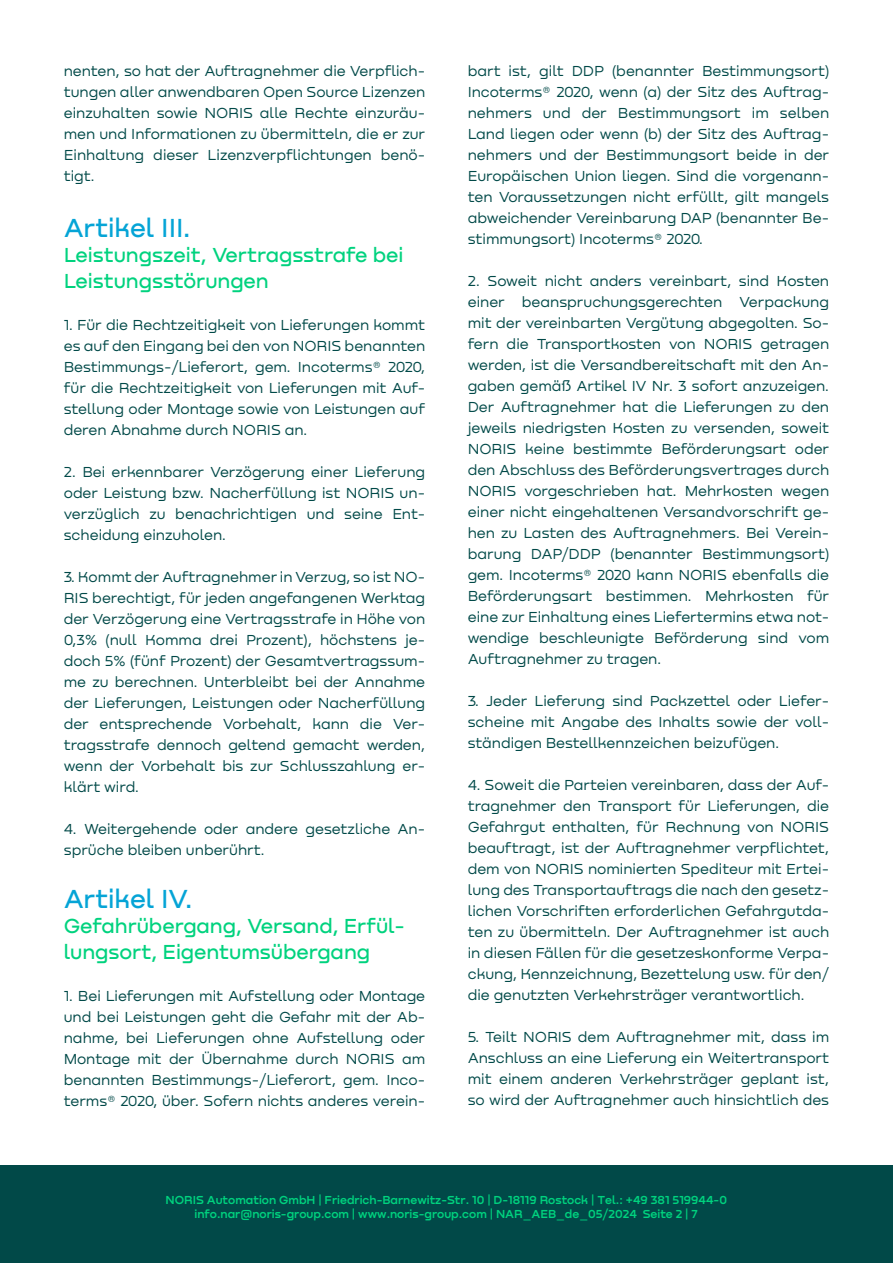
<style>
.page{position:relative;width:893px;height:1263px;background:#fff}
.page>*{position:absolute;margin:0;border:0;box-sizing:border-box;transform-origin:0 0}
.t1{font:500 27px "Nekst";color:#05a4d6}
.t2{font:500 21px/25.2px "Nekst";letter-spacing:-.005em;color:#00d27e}
.t3{font:15px/21px "Nekst";letter-spacing:-.005em;color:#014948;text-align:justify}
.t4{font:600 12px/14.4px "Nekst";color:#00d27e;text-align:center}
</style>
<div class="page">
<div style="left:0;top:1165px;width:893px;height:98px;background:#014948"></div>
<p class="t3" style="left:64px;top:60px;width:363px">nenten, so hat der Auftragnehmer die Verpflich&shy;tungen aller anwendbaren Open Source Lizenzen einzuhalten sowie NORIS alle Rechte einzuräu&shy;men und Informationen zu übermitteln, die er zur Einhaltung dieser Lizenzverpflichtungen benö&shy;tigt.</p>
<h1 class="t1" style="left:64px;top:212px;width:129px">Artikel III.</h1>
<h2 class="t2" style="left:64px;top:242px;width:341px">Leistungszeit, Vertragsstrafe bei<br>Leistungsstörungen</h2>
<p class="t3" style="left:64px;top:314px;width:363px">1. Für die Rechtzeitigkeit von Lieferungen kommt es auf den Eingang bei den von NORIS benannten Bestimmungs-/Lieferort, gem. Incoterms® 2020, für die Rechtzeitigkeit von Lieferungen mit Auf&shy;stellung oder Montage sowie von Leistungen auf deren Abnahme durch NORIS an.</p>
<p class="t3" style="left:64px;top:461px;width:363px">2. Bei erkennbarer Verzögerung einer Lieferung oder Leistung bzw. Nacherfüllung ist NORIS un&shy;verzüglich zu benachrichtigen und seine Ent&shy;scheidung einzuholen.</p>
<p class="t3" style="left:64px;top:566px;width:363px">3. Kommt der Auftragnehmer in Verzug, so ist NO-RIS berechtigt, für jeden angefangenen Werktag der Verzögerung eine Vertragsstrafe in Höhe von 0,3% (null Komma drei Prozent), höchstens je&shy;doch 5% (fünf Prozent) der Gesamtvertragssum&shy;me zu berechnen. Unterbleibt bei der Annahme der Lieferungen, Leistungen oder Nacherfüllung der entsprechende Vorbehalt, kann die Ver&shy;tragsstrafe dennoch geltend gemacht werden, wenn der Vorbehalt bis zur Schlusszahlung er&shy;klärt wird.</p>
<p class="t3" style="left:64px;top:818px;width:363px">4. Weitergehende oder andere gesetzliche An&shy;sprüche bleiben unberührt.</p>
<h1 class="t1" style="left:64px;top:883px;width:130px">Artikel IV.</h1>
<h2 class="t2" style="left:64px;top:913px;width:343px">Gefahrübergang, Versand, Erfül&shy;lungsort, Eigentumsübergang</h2>
<p class="t3" style="left:64px;top:985px;width:363px">1. Bei Lieferungen mit Aufstellung oder Montage und bei Leistungen geht die Gefahr mit der Ab&shy;nahme, bei Lieferungen ohne Aufstellung oder Montage mit der Übernahme durch NORIS am benannten Bestimmungs-/Lieferort, gem. Inco&shy;terms® 2020, über. Sofern nichts anderes verein-</p>
<p class="t3" style="left:468px;top:60px;width:363px">bart ist, gilt DDP (benannter Bestimmungsort)<br>Incoterms® 2020, wenn (a) der Sitz des Auftrag&shy;nehmers und der Bestimmungsort im selben Land liegen oder wenn (b) der Sitz des Auftrag&shy;nehmers und der Bestimmungsort beide in der Europäischen Union liegen. Sind die vorgenann&shy;ten Voraussetzungen nicht erfüllt, gilt mangels abweichender Vereinbarung DAP (benannter Be&shy;stimmungsort) Incoterms® 2020.</p>
<p class="t3" style="left:468px;top:270px;width:363px">2. Soweit nicht anders vereinbart, sind Kosten einer beanspruchungsgerechten Verpackung mit der vereinbarten Vergütung abgegolten. So&shy;fern die Transportkosten von NORIS getragen werden, ist die Versandbereitschaft mit den An&shy;gaben gemäß Artikel IV Nr. 3 sofort anzuzeigen.<br>Der Auftragnehmer hat die Lieferungen zu den jeweils niedrigsten Kosten zu versenden, soweit NORIS keine bestimmte Beförderungsart oder den Abschluss des Beförderungsvertrages durch NORIS vorgeschrieben hat. Mehrkosten wegen einer nicht eingehaltenen Versandvorschrift ge&shy;hen zu Lasten des Auftragnehmers. Bei Verein&shy;barung DAP/DDP (benannter Bestimmungsort) gem. Incoterms® 2020 kann NORIS ebenfalls die Beförderungsart bestimmen. Mehrkosten für eine zur Einhaltung eines Liefertermins etwa not&shy;wendige beschleunigte Beförderung sind vom Auftragnehmer zu tragen.</p>
<p class="t3" style="left:468px;top:690px;width:363px">3. Jeder Lieferung sind Packzettel oder Liefer&shy;scheine mit Angabe des Inhalts sowie der voll&shy;ständigen Bestellkennzeichen beizufügen.</p>
<p class="t3" style="left:468px;top:774px;width:363px">4. Soweit die Parteien vereinbaren, dass der Auf&shy;tragnehmer den Transport für Lieferungen, die Gefahrgut enthalten, für Rechnung von NORIS beauftragt, ist der Auftragnehmer verpflichtet, dem von NORIS nominierten Spediteur mit Ertei&shy;lung des Transportauftrags die nach den gesetz&shy;lichen Vorschriften erforderlichen Gefahrgutda&shy;ten zu übermitteln. Der Auftragnehmer ist auch in diesen Fällen für die gesetzeskonforme Verpa&shy;ckung, Kennzeichnung, Bezettelung usw. für den/ die genutzten Verkehrsträger verantwortlich.</p>
<p class="t3" style="left:468px;top:1026px;width:363px">5. Teilt NORIS dem Auftragnehmer mit, dass im Anschluss an eine Lieferung ein Weitertransport mit einem anderen Verkehrsträger geplant ist, so wird der Auftragnehmer auch hinsichtlich des</p>
<p class="t4" style="left:165px;top:1192px;width:563px">NORIS Automation GmbH | Friedrich-Barnewitz-Str. 10 | D-18119 Rostock | Tel.: +49 381 519944-0 info.nar@noris-group.com | www.noris-group.com | NAR_AEB_de_05/2024 Seite 2 | 7</p>
</div>
